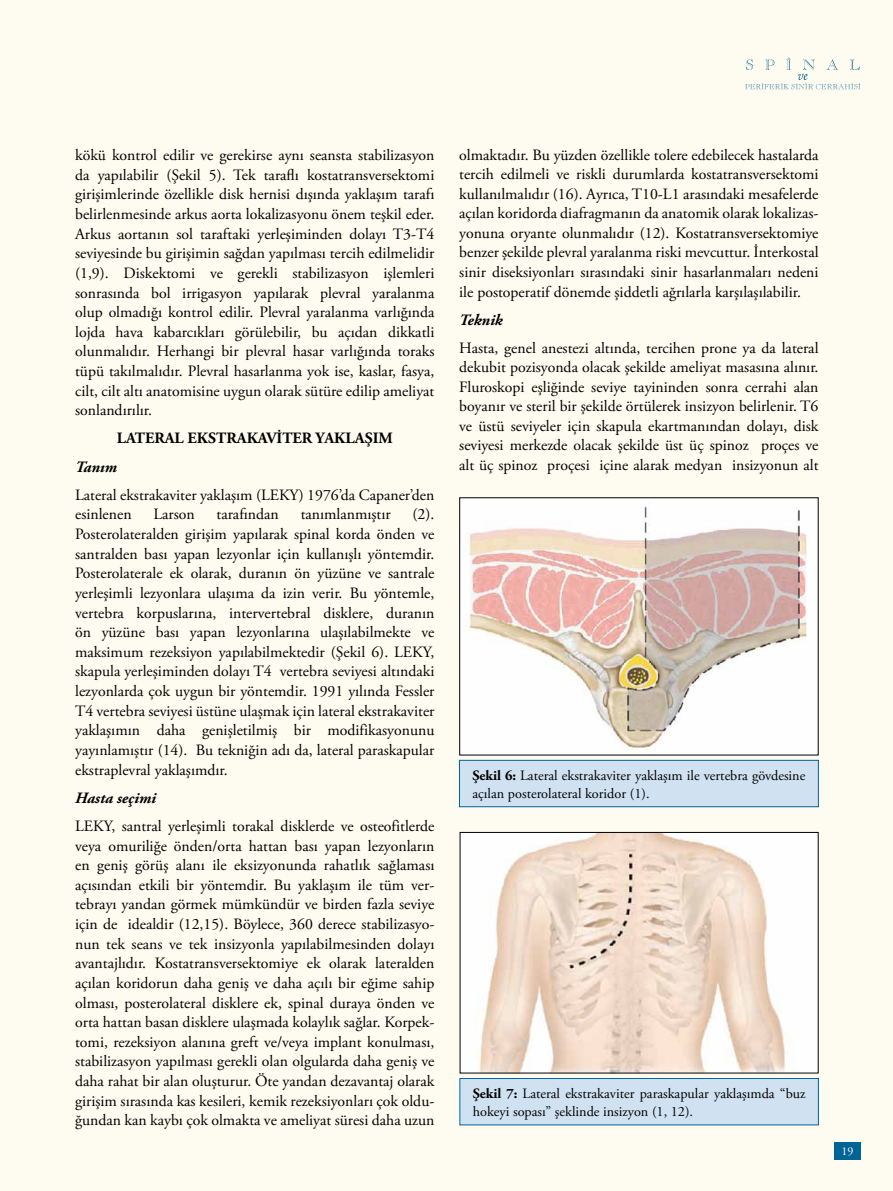
<style>
.page{position:relative;width:893px;height:1191px;background:#fefbf0}
.page>*{position:absolute;margin:0;border:0;box-sizing:border-box;transform-origin:0 0}
.t1{font:15.75px/19.6px "Adobe Garamond Pro";color:#000;text-align:justify}
.t2{font:700 15.75px "Adobe Garamond Pro";color:#000}
.t3{font:italic 700 15.75px "Adobe Garamond Pro";color:#000}
.t4{font:14.25px/18px "Adobe Garamond Pro";color:#000}
.t5{font:12px "Adobe Garamond Pro";color:#fff}
.s1{font-weight:700}
</style>
<div class="page">
<div style="left:834px;top:1141px;width:27px;height:18px;background:#006594"></div>
<svg style="left:745px;top:57px;width:115px;height:32px"></svg>
<img style="left:461px;top:499px;width:356px;height:254px">
<div style="left:459px;top:760px;width:359px;height:46px;background:#d0e2f2"></div>
<div style="left:459px;top:760px;width:360px;height:47px;border:1px solid #006594"></div>
<img style="left:462px;top:834px;width:355px;height:237px">
<div style="left:460px;top:832px;width:359px;height:241px;border:1px solid #000"></div>
<div style="left:460px;top:1078px;width:358px;height:47px;background:#d0e2f2"></div>
<div style="left:460px;top:1078px;width:359px;height:47px;border:1px solid #006594"></div>
<p class="t1" style="left:75px;top:146px;width:361px">kökü kontrol edilir ve gerekirse aynı seansta stabilizasyon da yapılabilir (Şekil 5). Tek taraflı kostatransversektomi girişimlerinde özellikle disk hernisi dışında yaklaşım tarafı belirlenmesinde arkus aorta lokalizasyonu önem teşkil eder.<br>Arkus aortanın sol taraftaki yerleşiminden dolayı T3-T4 seviyesinde bu girişimin sağdan yapılması tercih edilmelidir (1,9). Diskektomi ve gerekli stabilizasyon işlemleri sonrasında bol irrigasyon yapılarak plevral yaralanma olup olmadığı kontrol edilir. Plevral yaralanma varlığında lojda hava kabarcıkları görülebilir, bu açıdan dikkatli olunmalıdır. Herhangi bir plevral hasar varlığında toraks tüpü takılmalıdır. Plevral hasarlanma yok ise, kaslar, fasya, cilt, cilt altı anatomisine uygun olarak sütüre edilip ameliyat sonlandırılır.</p>
<p class="t2" style="left:117px;top:429px;width:277px">LATERAL EKSTRAKAVİ TER YAKLAŞIM</p>
<p class="t3" style="left:75px;top:457px;width:43px">Tanım</p>
<p class="t1" style="left:75px;top:485px;width:361px">Lateral ekstrakaviter yaklaşım (LEKY) 1976’da Capaner’den esinlenen</p>
<p class="t1" style="left:153px;top:505px;width:43px">Larson</p>
<p class="t1" style="left:217px;top:505px;width:64px">tarafından</p>
<p class="t1" style="left:301px;top:505px;width:92px">tanımlanmıştır</p>
<p class="t1" style="left:75px;top:505px;width:361px;text-indent:337px">(2).<br>Posterolateralden girişim yapılarak spinal korda önden ve santralden bası yapan lezyonlar için kullanışlı yöntemdir.<br>Posterolaterale ek olarak, duranın ön yüzüne ve santrale yerleşimli lezyonlara ulaşıma da izin verir. Bu yöntemle, vertebra korpuslarına, intervertebral disklere, duranın ön yüzüne bası yapan lezyonlarına ulaşılabilmekte ve maksimum rezeksiyon yapılabilmektedir (Şekil 6). LEKY, skapula yerleşiminden dolayı T4 vertebra seviyesi altındaki lezyonlarda çok uygun bir yöntemdir. 1991 yılında Fessler T4 vertebra seviyesi üstüne ulaşmak için lateral ekstrakaviter yaklaşımın daha genişletilmiş bir modifikasyonunu yayınlamıştır (14). Bu tekniğin adı da, lateral paraskapular ekstraplevral yaklaşımdır.</p>
<p class="t3" style="left:75px;top:788px;width:83px">Hasta seçimi</p>
<p class="t1" style="left:75px;top:816px;width:361px">LEKY, santral yerleşimli torakal disklerde ve osteofitlerde veya omuriliğe önden/orta hattan bası yapan lezyonların en geniş görüş alanı ile eksizyonunda rahatlık sağlaması açısından etkili bir yöntemdir. Bu yaklaşım ile tüm ver&shy;tebrayı yandan görmek mümkündür ve birden fazla seviye için de idealdir (12,15). Böylece, 360 derece stabilizasyo&shy;nun tek seans ve tek insizyonla yapılabilmesinden dolayı avantajlıdır. Kostatransversektomiye ek olarak lateralden açılan koridorun daha geniş ve daha açılı bir eğime sahip olması, posterolateral disklere ek, spinal duraya önden ve orta hattan basan disklere ulaşmada kolaylık sağlar. Korpek&shy;tomi, rezeksiyon alanına greft ve/veya implant konulması, stabilizasyon yapılması gerekli olan olgularda daha geniş ve daha rahat bir alan oluşturur. Öte yandan dezavantaj olarak girişim sırasında kas kesileri, kemik rezeksiyonları çok oldu&shy;ğundan kan kaybı çok olmakta ve ameliyat süresi daha uzun</p>
<p class="t1" style="left:459px;top:146px;width:361px">olmaktadır. Bu yüzden özellikle tolere edebilecek hastalarda tercih edilmeli ve riskli durumlarda kostatransversektomi kullanılmalıdır (16). Ayrıca, T10-L1 arasındaki mesafelerde açılan koridorda diafragmanın da anatomik olarak lokalizas&shy;yonuna oryante olunmalıdır (12). Kostatransversektomiye benzer şekilde plevral yaralanma riski mevcuttur. İnterkostal sinir diseksiyonları sırasındaki sinir hasarlanmaları nedeni ile postoperatif dönemde şiddetli ağrılarla karşılaşılabilir.</p>
<p class="t3" style="left:459px;top:310px;width:45px">Teknik</p>
<p class="t1" style="left:459px;top:338px;width:361px">Hasta, genel anestezi altında, tercihen prone ya da lateral dekubit pozisyonda olacak şekilde ameliyat masasına alınır.<br>Fluroskopi eşliğinde seviye tayininden sonra cerrahi alan boyanır ve steril bir şekilde örtülerek insizyon belirlenir. T6 ve üstü seviyeler için skapula ekartmanından dolayı, disk seviyesi merkezde olacak şekilde üst üç spinoz proçes ve alt üç spinoz proçesi içine alarak medyan insizyonun alt</p>
<p class="t4" style="left:472px;top:766px;width:334px"><span class="s1">Şekil 6:</span> Lateral ekstrakaviter yaklaşım ile vertebra gövdesine açılan posterolateral koridor (1).</p>
<p class="t4" style="left:473px;top:1084px;width:334px"><span class="s1">Şekil 7:</span> Lateral ekstrakaviter paraskapular yaklaşımda “buz hokeyi sopası” şeklinde insizyon (1, 12).</p>
<p class="t5" style="left:842px;top:1143px;width:13px">19</p>
</div>
